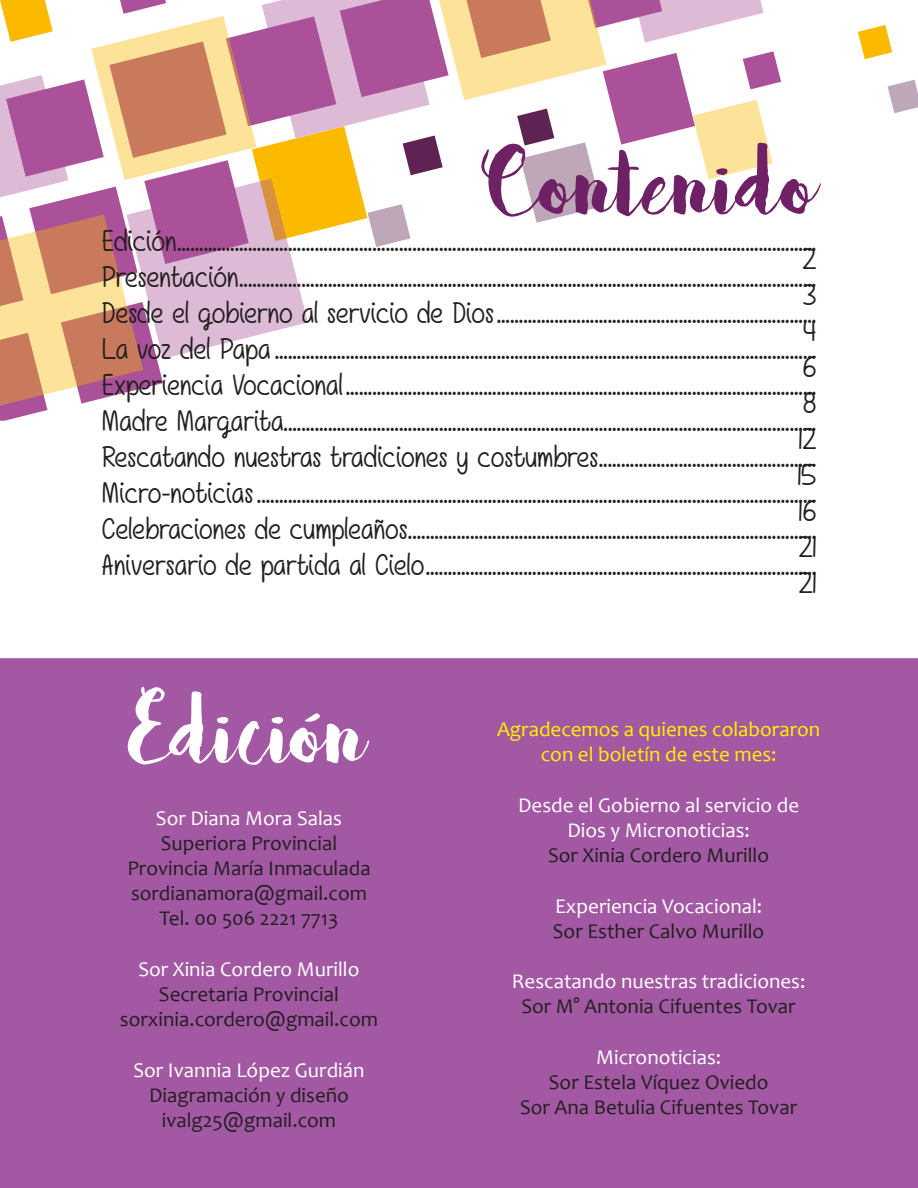
<style>
.page{position:relative;width:918px;height:1188px;background:#fff}
.page>*{position:absolute;margin:0;border:0;box-sizing:border-box;transform-origin:0 0}
.t1{font:108px "Bakery";color:#6f2166}
.Títulos{font:108px "Bakery";color:#fff}
.t2{font:30px "Girls Have Many Secrets";color:#231f20}
.t3{font:21px "Candara";color:#231f20}
.t4{font:21px/25.2px "Candara";color:#fff;text-align:center}
.t5{font:21px "Candara";color:#fff101}
</style>
<div class="page">
<svg style="left:858px;top:25px;width:34px;height:34px"></svg>
<svg style="left:888px;top:80px;width:30px;height:33px"></svg>
<svg style="left:0;top:0;width:781px;height:421px"></svg>
<div style="left:1px;top:659px;width:916px;height:528px;background:#a358a3"></div>
<p class="t1" style="left:488px;top:114px;width:330px">Contenido</p>
<p class="t2" style="left:102px;top:223px;width:716px">Edición.................................................................................................................................................</p>
<p class="t2" style="left:802px;top:241px;width:15px">2</p>
<p class="t2" style="left:102px;top:259px;width:716px">Presentación...................................................................................................................................</p>
<p class="t2" style="left:803px;top:277px;width:15px">3</p>
<p class="t2" style="left:102px;top:295px;width:716px">Desde el gobierno al servicio de Dios.........................................................................</p>
<p class="t2" style="left:804px;top:313px;width:14px">4</p>
<p class="t2" style="left:102px;top:331px;width:716px">La voz del Papa...........................................................................................................................</p>
<p class="t2" style="left:803px;top:349px;width:15px">6</p>
<p class="t2" style="left:102px;top:367px;width:716px">Experiencia Vocacional...........................................................................................................</p>
<p class="t2" style="left:803px;top:385px;width:15px">8</p>
<p class="t2" style="left:102px;top:403px;width:716px">Madre Margarita.........................................................................................................................</p>
<p class="t2" style="left:799px;top:421px;width:19px">12</p>
<p class="t2" style="left:102px;top:439px;width:716px">Rescatando nuestras tradiciones y costumbres..................................................</p>
<p class="t2" style="left:798px;top:457px;width:20px">15</p>
<p class="t2" style="left:102px;top:475px;width:716px">Micro-noticias...............................................................................................................................</p>
<p class="t2" style="left:799px;top:493px;width:19px">16</p>
<p class="t2" style="left:102px;top:511px;width:716px">Celebraciones de cumpleaños.............................................................................................</p>
<p class="t2" style="left:799px;top:529px;width:19px">21</p>
<p class="t2" style="left:102px;top:547px;width:716px">Aniversario de partida al Cielo.........................................................................................</p>
<p class="t2" style="left:799px;top:565px;width:19px">21</p>
<p class="Títulos" style="left:131px;top:663px;width:238px">Edición</p>
<p class="t4" style="left:156px;top:805px;width:188px">Sor Diana Mora Salas</p>
<p class="t3" style="left:161px;top:830px;width:178px">Superiora Provincial</p>
<p class="t3" style="left:127px;top:855px;width:245px">Provincia María Inmaculada</p>
<p class="t3" style="left:131px;top:880px;width:237px">sordianamora@gmail.com</p>
<p class="t3" style="left:160px;top:905px;width:180px">Tel. 00 506 2221 7713</p>
<p class="t4" style="left:139px;top:956px;width:222px">Sor Xinia Cordero Murillo</p>
<p class="t3" style="left:159px;top:981px;width:181px">Secretaria Provincial</p>
<p class="t3" style="left:120px;top:1006px;width:260px">sorxinia.cordero@gmail.com</p>
<p class="t4" style="left:133px;top:1057px;width:233px">Sor Ivannia López Gurdián</p>
<p class="t3" style="left:149px;top:1082px;width:201px">Diagramación y diseño</p>
<p class="t3" style="left:162px;top:1107px;width:176px">ivalg25@gmail.com</p>
<p class="t5" style="left:497px;top:716px;width:325px">Agradecemos a quienes colaboraron</p>
<p class="t5" style="left:541px;top:741px;width:237px">con el boletín de este mes:</p>
<p class="t4" style="left:518px;top:792px;width:283px">Desde el Gobierno al servicio de<br>Dios y Micronoticias:</p>
<p class="t3" style="left:548px;top:842px;width:222px">Sor Xinia Cordero Murillo</p>
<p class="t4" style="left:555px;top:893px;width:209px">Experiencia Vocacional:</p>
<p class="t3" style="left:553px;top:918px;width:213px">Sor Esther Calvo Murillo</p>
<p class="t4" style="left:512px;top:969px;width:295px">Rescatando nuestras tradiciones:</p>
<p class="t3" style="left:522px;top:993px;width:276px">Sor M° Antonia Cifuentes Tovar</p>
<p class="t4" style="left:596px;top:1044px;width:126px">Micronoticias:</p>
<p class="t3" style="left:549px;top:1069px;width:221px">Sor Estela Víquez Oviedo</p>
<p class="t3" style="left:520px;top:1094px;width:279px">Sor Ana Betulia Cifuentes Tovar</p>
</div>
